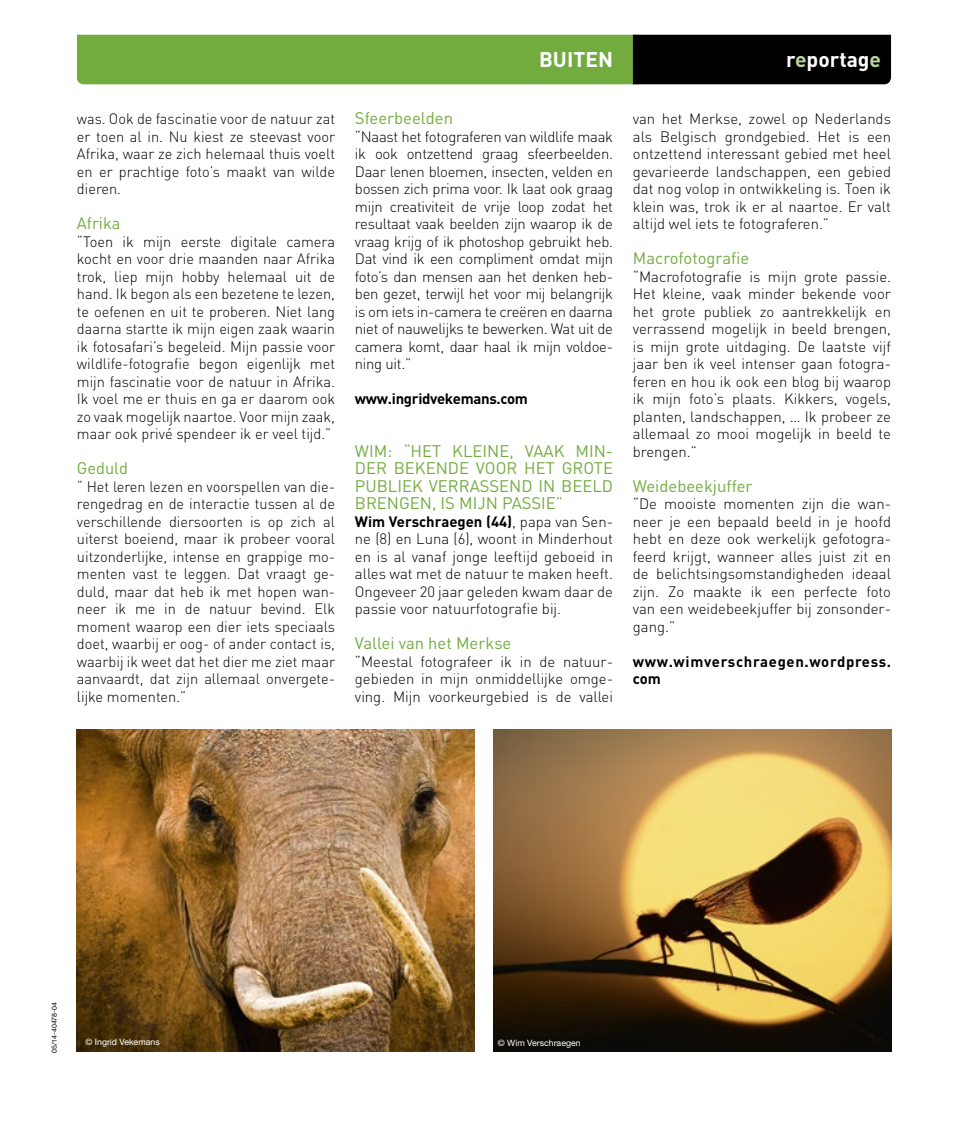
<style>
.page{position:relative;width:968px;height:1141px;background:#fff}
.page>*{position:absolute;margin:0;border:0;box-sizing:border-box;transform-origin:0 0}
.t1{font:700 21px "DIN";color:#fff}
.t2{font:16.62px/17.5px "DIN";color:#72ac3f;text-align:justify}
.t3{font:300 14.88px/17.5px "DIN";color:#000;text-align:justify}
.t4{font:700 14.88px/17.5px "DIN";letter-spacing:.035em;color:#000}
.t5{font:700 14.88px "DIN";letter-spacing:-.02em;color:#000}
.t6{font:8.75px "Helvetica Neue LT Std";color:#fff}
.t7{font:7px "Helvetica Neue LT Std";color:#000}
.s1{color:#bed59c}
.s2{font-weight:700}
</style>
<div class="page">
<svg style="left:77px;top:35px;width:813px;height:49px;background:#4e762b"></svg>
<img style="left:494px;top:729px;width:396px;height:323px">
<img style="left:77px;top:729px;width:397px;height:323px">
<p class="t3" style="left:77px;top:110px;width:259px">was. Ook de fascinatie voor de natuur zat er toen al in. Nu kiest ze steevast voor Afrika, waar ze zich helemaal thuis voelt en er prachtige foto’s maakt van wilde dieren.</p>
<p class="t2" style="left:77px;top:214px;width:45px">Afrika</p>
<p class="t3" style="left:77px;top:233px;width:259px">“Toen ik mijn eerste digitale camera kocht en voor drie maanden naar Afrika trok, liep mijn hobby helemaal uit de hand. Ik begon als een bezetene te lezen, te oefenen en uit te proberen. Niet lang daarna startte ik mijn eigen zaak waarin ik fotosafari’s begeleid. Mijn passie voor wildlife-fotografie begon eigenlijk met mijn fascinatie voor de natuur in Afrika.<br>Ik voel me er thuis en ga er daarom ook zo vaak mogelijk naartoe. Voor mijn zaak, maar ook privé spendeer ik er veel tijd.”</p>
<p class="t2" style="left:77px;top:459px;width:52px">Geduld</p>
<p class="t3" style="left:77px;top:478px;width:259px">“ Het leren lezen en voorspellen van die&shy;rengedrag en de interactie tussen al de verschillende diersoorten is op zich al uiterst boeiend, maar ik probeer vooral uitzonderlijke, intense en grappige mo&shy;menten vast te leggen. Dat vraagt ge&shy;duld, maar dat heb ik met hopen wan&shy;neer ik me in de natuur bevind. Elk moment waarop een dier iets speciaals doet, waarbij er oog- of ander contact is, waarbij ik weet dat het dier me ziet maar aanvaardt, dat zijn allemaal onvergete&shy;lijke momenten.”</p>
<h1 class="t1" style="left:539px;top:46px;width:75px">BUITEN</h1>
<h1 class="t1" style="left:786px;top:46px;width:96px">r<span class="s1">e</span>portag<span class="s1">e</span></h1>
<p class="t2" style="left:355px;top:109px;width:100px">Sfeerbeelden</p>
<p class="t3" style="left:355px;top:128px;width:259px">“Naast het fotograferen van wildlife maak ik ook ontzettend graag sfeerbeelden.<br>Daar lenen bloemen, insecten, velden en bossen zich prima voor. Ik laat ook graag mijn creativiteit de vrije loop zodat het resultaat vaak beelden zijn waarop ik de vraag krijg of ik photoshop gebruikt heb.<br>Dat vind ik een compliment omdat mijn foto’s dan mensen aan het denken heb&shy;ben gezet, terwijl het voor mij belangrijk is om iets in-camera te creëren en daarna niet of nauwelijks te bewerken. Wat uit de camera komt, daar haal ik mijn voldoe&shy;ning uit.”</p>
<p class="t5" style="left:355px;top:389px;width:174px">www.ingridvekemans.com</p>
<p class="t2" style="left:355px;top:442px;width:259px">WIM: “HET KLEINE, VAAK MIN-DER BEKENDE VOOR HET GROTE PUBLIEK VERRASSEND IN BEELD BRENGEN, IS MIJN PASSIE”</p>
<p class="t3" style="left:355px;top:513px;width:259px"><span class="s2">Wim Verschraegen (44)</span>, papa van Sen&shy;ne (8) en Luna (6), woont in Minderhout en is al vanaf jonge leeftijd geboeid in alles wat met de natuur te maken heeft.<br>Ongeveer 20 jaar geleden kwam daar de passie voor natuurfotografie bij.</p>
<p class="t2" style="left:355px;top:634px;width:158px">Vallei van het Merkse</p>
<p class="t3" style="left:355px;top:653px;width:259px">“Meestal fotografeer ik in de natuur&shy;gebieden in mijn onmiddellijke omge&shy;ving. Mijn voorkeurgebied is de vallei</p>
<p class="t3" style="left:632px;top:110px;width:259px">van het Merkse, zowel op Nederlands als Belgisch grondgebied. Het is een ontzettend interessant gebied met heel gevarieerde landschappen, een gebied dat nog volop in ontwikkeling is. Toen ik klein was, trok ik er al naartoe. Er valt altijd wel iets te fotograferen.”</p>
<p class="t2" style="left:632px;top:249px;width:118px">Macrofotografie</p>
<p class="t3" style="left:632px;top:268px;width:259px">“Macrofotografie is mijn grote passie.<br>Het kleine, vaak minder bekende voor het grote publiek zo aantrekkelijk en verrassend mogelijk in beeld brengen, is mijn grote uitdaging. De laatste vijf jaar ben ik veel intenser gaan fotogra&shy;feren en hou ik ook een blog bij waarop ik mijn foto’s plaats. Kikkers, vogels, planten, landschappen, … Ik probeer ze allemaal zo mooi mogelijk in beeld te brengen.”</p>
<p class="t2" style="left:632px;top:477px;width:121px">Weidebeekjuffer</p>
<p class="t3" style="left:632px;top:495px;width:259px">“De mooiste momenten zijn die wan&shy;neer je een bepaald beeld in je hoofd hebt en deze ook werkelijk gefotogra&shy;feerd krijgt, wanneer alles juist zit en de belichtsingsomstandigheden ideaal zijn. Zo maakte ik een perfecte foto van een weidebeekjuffer bij zonsonder&shy;gang.”</p>
<p class="t4" style="left:632px;top:652px;width:260px">www.wimverschraegen.wordpress. com</p>
<p class="t7" style="left:50px;top:1053px;width:52px;rotate:-90deg">05/14-40478-04</p>
<p class="t6" style="left:85px;top:1037px;width:76px">© Ingrid Vekemans</p>
<p class="t6" style="left:498px;top:1037px;width:84px">© Wim Verschraegen</p>
</div>
